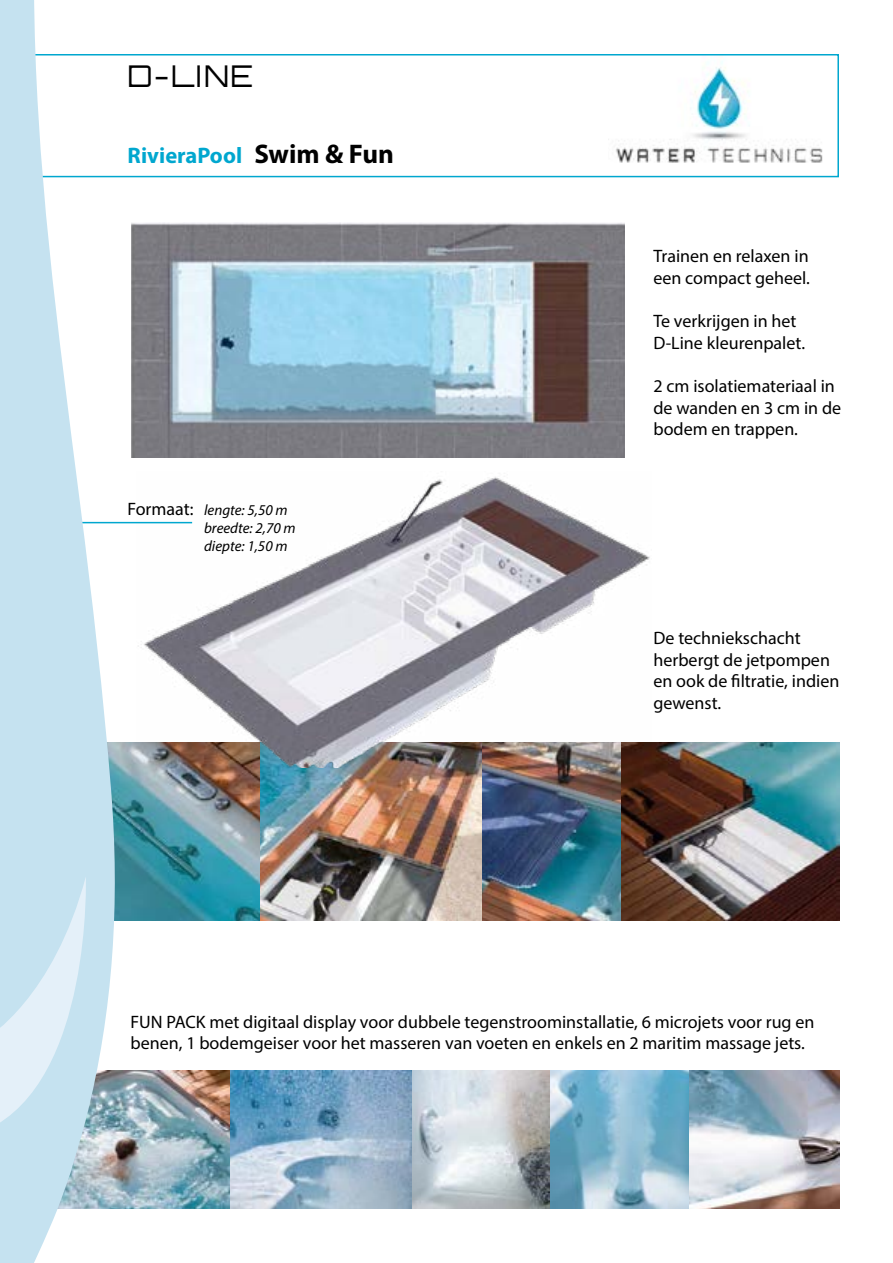
<style>
.page{position:relative;width:893px;height:1263px;background:#fff}
.page>*{position:absolute;margin:0;border:0;box-sizing:border-box;transform-origin:0 0}
.t1{font:300 30px "Orbitron";color:#000}
.t2{font:700 22.5px "Myriad Pro";color:#00a7cf}
.t3{font:18px/21.6px "Myriad Pro";color:#000}
.t4{font:italic 15px/18px "Myriad Pro";color:#000}
.s1{font-size:27px;color:#000}
.s2{font-style:normal;font-size:18px}
</style>
<div class="page">
<img style="left:120px;top:1070px;width:719px;height:139px">
<img style="left:120px;top:742px;width:719px;height:179px">
<img style="left:136px;top:477px;width:516px;height:291px">
<img style="left:132px;top:222px;width:493px;height:236px">
<img style="left:608px;top:61px;width:215px;height:102px">
<div style="left:0;top:54px;width:839px;height:123px;border:2px solid #00a7cf"></div>
<hr style="left:0;top:522px;width:192px;height:1px;background:#00a7cf">
<svg style="left:0;top:0;width:120px;height:1263px;fill:#c5e2f0"></svg>
<svg style="left:0;top:876px;width:92px;height:253px;background:#cee6f2"></svg>
<h1 class="t1" style="left:128px;top:57px;width:127px">D-LINE</h1>
<p class="t2" style="left:128px;top:141px;width:268px">RivieraPool <span class="s1">Swim &amp; Fun</span></p>
<p class="t4" style="left:204px;top:501px;width:93px;text-indent:-77px"><span class="s2">Formaat:</span> lengte: 5,50 m breedte: 2,70 m diepte: 1,50 m</p>
<p class="t3" style="left:653px;top:245px;width:158px">Trainen en relaxen in een compact geheel.</p>
<p class="t3" style="left:653px;top:310px;width:153px">Te verkrijgen in het<br>D-Line kleurenpalet.</p>
<p class="t3" style="left:653px;top:375px;width:189px">2 cm isolatiemateriaal in de wanden en 3 cm in de bodem en trappen.</p>
<p class="t3" style="left:653px;top:627px;width:187px">De techniekschacht herbergt de jetpompen en ook de filtratie, indien gewenst.</p>
<p class="t3" style="left:131px;top:1010px;width:685px">FUN PACK met digitaal display voor dubbele tegenstroominstallatie, 6 microjets voor rug en benen, 1 bodemgeiser voor het masseren van voeten en enkels en 2 maritim massage jets.</p>
</div>
